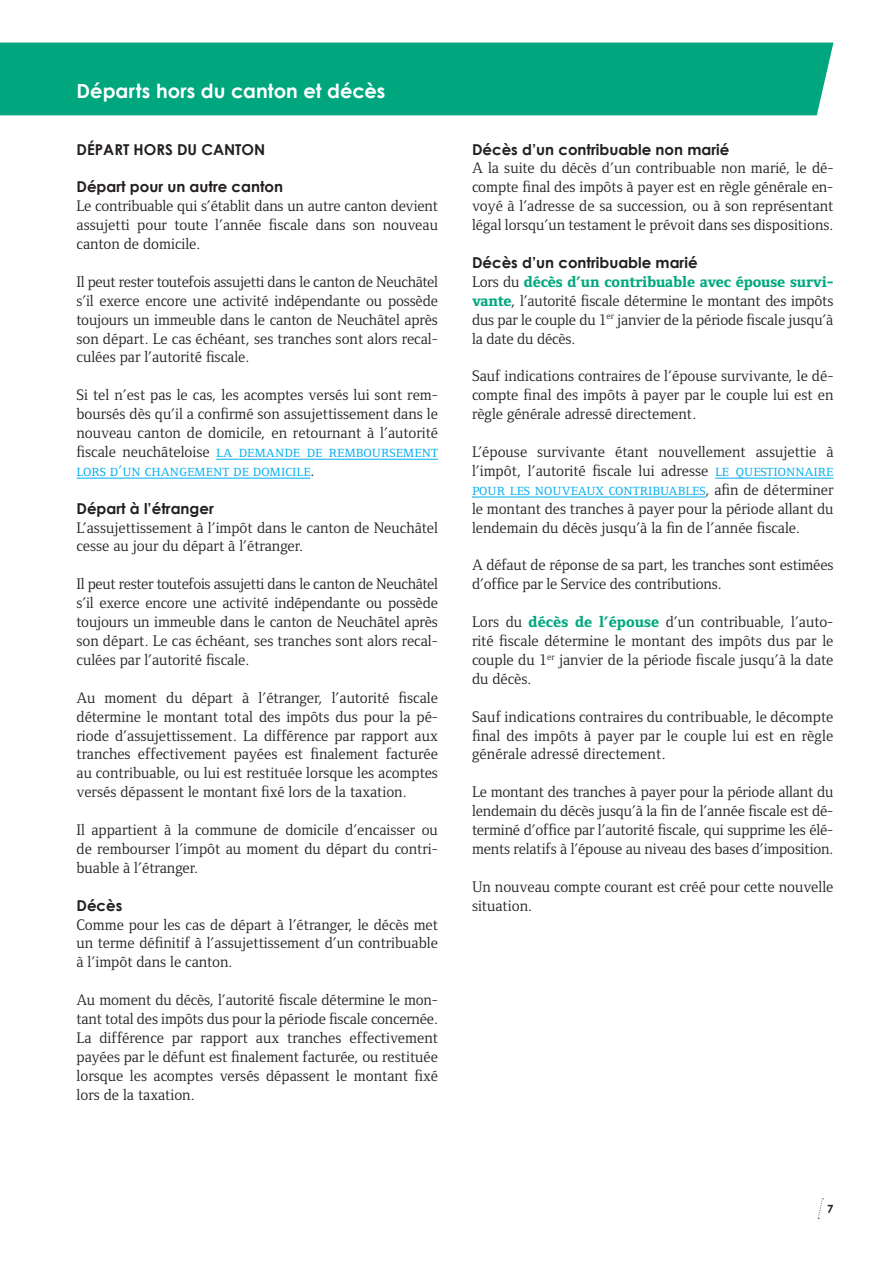
<style>
.page{position:relative;width:893px;height:1263px;background:#fff}
.page>*{position:absolute;margin:0;border:0;box-sizing:border-box;transform-origin:0 0}
.t1{font:700 19.5px "Century Gothic";letter-spacing:.005em;color:#fff}
.t2{font:15.75px/18.9px "Foundry Form Serif";color:#231f20;text-align:justify}
.t3{font:15.75px/18.9px "Foundry Form Serif Book SC";color:#00aeef}
.t4{font:700 15px "Century Gothic";color:#231f20}
.t5{font:700 11.25px "Century Gothic";color:#231f20}
.s1{font-family:"Foundry Form Serif";color:#231f20}
.s2{font-weight:800;color:#00a77e}
.s3{font-family:"Foundry Form Serif Book SC";color:#00aeef}
</style>
<div class="page">
<svg style="left:817px;top:1198px;width:6px;height:21px"></svg>
<div style="left:0;top:43px;width:833px;height:72px;background:#00a77e"></div>
<hr style="left:216px;top:459px;width:222px;height:1px;background:#00aeef">
<hr style="left:77px;top:478px;width:234px;height:1px;background:#00aeef">
<hr style="left:715px;top:478px;width:118px;height:1px;background:#00aeef">
<hr style="left:472px;top:497px;width:234px;height:1px;background:#00aeef">
<p class="t1" style="left:77px;top:79px;width:310px">Départs hors du canton et décès</p>
<p class="t4" style="left:77px;top:140px;width:159px">DÉPART HORS DU CANTON</p>
<p class="t4" style="left:77px;top:177px;width:208px">Départ pour un autre canton</p>
<p class="t2" style="left:77px;top:197px;width:363px">Le contribuable qui s’établit dans un autre canton devient assujetti pour toute l’année fiscale dans son nouveau canton de domicile.</p>
<p class="t2" style="left:77px;top:272px;width:363px">Il peut rester toutefois assujetti dans le canton de Neuchâtel s’il exerce encore une activité indépendante ou possède toujours un immeuble dans le canton de Neuchâtel après son départ. Le cas échéant, ses tranches sont alors recal&shy;culées par l’autorité fiscale.</p>
<p class="t2" style="left:77px;top:386px;width:363px">Si tel n’est pas le cas, les acomptes versés lui sont rem&shy;boursés dès qu’il a confirmé son assujettissement dans le nouveau canton de domicile, en retournant à l’autorité</p>
<p class="t3" style="left:77px;top:442px;width:363px"><span class="s1">fiscale neuchâteloise</span> la demande de remboursement lors d’un changement de domicile<span class="s1">.</span></p>
<p class="t4" style="left:77px;top:499px;width:139px">Départ à l’étranger</p>
<p class="t2" style="left:77px;top:518px;width:363px">L’assujettissement à l’impôt dans le canton de Neuchâtel cesse au jour du départ à l’étranger.</p>
<p class="t2" style="left:77px;top:575px;width:363px">Il peut rester toutefois assujetti dans le canton de Neuchâtel s’il exerce encore une activité indépendante ou possède toujours un immeuble dans le canton de Neuchâtel après son départ. Le cas échéant, ses tranches sont alors recal&shy;culées par l’autorité fiscale.</p>
<p class="t2" style="left:77px;top:688px;width:363px">Au moment du départ à l’étranger, l’autorité fiscale détermine le montant total des impôts dus pour la pé&shy;riode d’assujettissement. La différence par rapport aux tranches effectivement payées est finalement facturée au contribuable, ou lui est restituée lorsque les acomptes versés dépassent le montant fixé lors de la taxation.</p>
<p class="t2" style="left:77px;top:820px;width:363px">Il appartient à la commune de domicile d’encaisser ou de rembourser l’impôt au moment du départ du contri&shy;buable à l’étranger.</p>
<p class="t4" style="left:77px;top:896px;width:47px">Décès</p>
<p class="t2" style="left:77px;top:915px;width:363px">Comme pour les cas de départ à l’étranger, le décès met un terme définitif à l’assujettissement d’un contribuable à l’impôt dans le canton.</p>
<p class="t2" style="left:77px;top:990px;width:363px">Au moment du décès, l’autorité fiscale détermine le mon&shy;tant total des impôts dus pour la période fiscale concernée.<br>La différence par rapport aux tranches effectivement payées par le défunt est finalement facturée, ou restituée lorsque les acomptes versés dépassent le montant fixé lors de la taxation.</p>
<p class="t4" style="left:472px;top:140px;width:259px">Décès d’un contribuable non marié</p>
<p class="t2" style="left:472px;top:159px;width:363px">A la suite du décès d’un contribuable non marié, le dé&shy;compte final des impôts à payer est en règle générale en&shy;voyé à l’adresse de sa succession, ou à son représentant légal lorsqu’un testament le prévoit dans ses dispositions.</p>
<p class="t4" style="left:472px;top:253px;width:227px">Décès d’un contribuable marié</p>
<p class="t2" style="left:472px;top:272px;width:363px">Lors du <span class="s2">décès d’un contribuable avec épouse survi&shy;vante</span>, l’autorité fiscale détermine le montant des impôts dus par le couple du 1<sup>er</sup> janvier de la période fiscale jusqu’à la date du décès.</p>
<p class="t2" style="left:472px;top:367px;width:363px">Sauf indications contraires de l’épouse survivante, le dé&shy;compte final des impôts à payer par le couple lui est en règle générale adressé directement.</p>
<p class="t2" style="left:472px;top:442px;width:363px">L’épouse survivante étant nouvellement assujettie à l’impôt, l’autorité fiscale lui adresse <span class="s3">le questionnaire</span></p>
<p class="t3" style="left:472px;top:480px;width:363px">pour les nouveaux contribuables<span class="s1">, afin de déterminer</span></p>
<p class="t2" style="left:472px;top:499px;width:363px">le montant des tranches à payer pour la période allant du lendemain du décès jusqu’à la fin de l’année fiscale.</p>
<p class="t2" style="left:472px;top:556px;width:363px">A défaut de réponse de sa part, les tranches sont estimées d’office par le Service des contributions.</p>
<p class="t2" style="left:472px;top:612px;width:363px">Lors du <span class="s2">décès de l’épouse</span> d’un contribuable, l’auto&shy;rité fiscale détermine le montant des impôts dus par le couple du 1<sup>er</sup> janvier de la période fiscale jusqu’à la date du décès.</p>
<p class="t2" style="left:472px;top:707px;width:363px">Sauf indications contraires du contribuable, le décompte final des impôts à payer par le couple lui est en règle générale adressé directement.</p>
<p class="t2" style="left:472px;top:782px;width:363px">Le montant des tranches à payer pour la période allant du lendemain du décès jusqu’à la fin de l’année fiscale est dé&shy;terminé d’office par l’autorité fiscale, qui supprime les élé&shy;ments relatifs à l’épouse au niveau des bases d’imposition.</p>
<p class="t2" style="left:472px;top:877px;width:363px">Un nouveau compte courant est créé pour cette nouvelle situation.</p>
<p class="t5" style="left:827px;top:1202px;width:8px">7</p>
</div>
